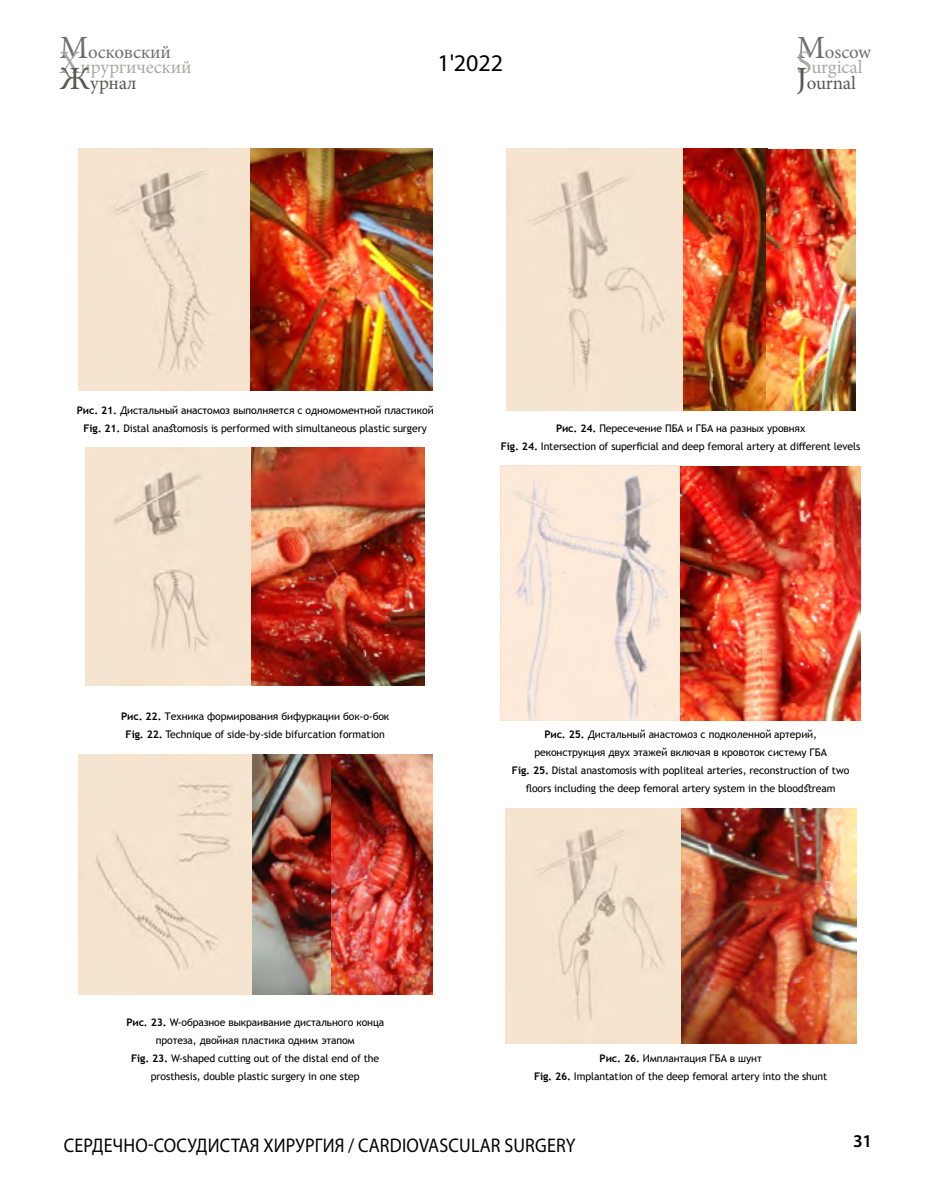
<style>
.page{position:relative;width:936px;height:1191px;background:#fff}
.page>*{position:absolute;margin:0;border:0;box-sizing:border-box;transform-origin:0 0}
.t1{font:24px "Myriad Pro";color:#000}
.t2{font:19.8px "Myriad Pro";letter-spacing:.01em;color:#000;scale:.91 1}
.t3{font:18.9px/15.8px "Minion Pro";letter-spacing:-.01em;color:#a8a8a7}
.t4{font:600 18px "Myriad Pro";color:#000}
.t5{font:10.5px/18px "Trebuchet MS";letter-spacing:-.01em;color:#000;text-align:center}
.s1{font-size:32.4px;color:#706f6f}
.s2{color:#706f6f}
.s3{font-size:32.4px}
.s4{font-size:32.4px;color:#575756}
.s5{color:#575756}
.s6{font-weight:700}
</style>
<div class="page">
<img style="left:78px;top:149px;width:354px;height:241px">
<img style="left:86px;top:448px;width:339px;height:237px">
<img style="left:78px;top:754px;width:354px;height:240px">
<img style="left:506px;top:149px;width:349px;height:262px">
<img style="left:501px;top:466px;width:359px;height:254px">
<img style="left:505px;top:808px;width:351px;height:235px">
<h3 class="t3" style="left:60px;top:44px;width:134px"><span class="s1">М</span><span class="s2">осковский<br></span><span class="s3">Х</span>ирургический<br><span class="s4">Ж</span><span class="s5">урнал</span></h3>
<h1 class="t1" style="left:437px;top:48px;width:67px">1'2022</h1>
<h3 class="t3" style="left:796px;top:44px;width:76px"><span class="s1">М</span><span class="s2">oscow<br></span><span class="s3">S</span>urgical<br><span class="s4">J</span><span class="s5">ournal</span></h3>
<p class="t5" style="left:77px;top:401px;width:358px"><span class="s6">Рис. 21.</span> Дистальный анастомоз выполняется с одномоментной пластикой<br><span class="s6">Fig. 21.</span> Distal anastomosis is performed with simultaneous plastic surgery</p>
<p class="t5" style="left:501px;top:419px;width:361px"><span class="s6">Рис. 24.</span> Пересечение ПБА и ГБА на разных уровнях<br><span class="s6">Fig. 24.</span> Intersection of superficial and deep femoral artery at different levels</p>
<p class="t5" style="left:121px;top:707px;width:269px"><span class="s6">Рис. 22.</span> Техника формирования бифуркации бок-о-бок<br><span class="s6">Fig. 22.</span> Technique of side-by-side bifurcation formation</p>
<p class="t5" style="left:126px;top:1013px;width:259px"><span class="s6">Рис. 23.</span> W-образное выкраивание дистального конца протеза, двойная пластика одним этапом<br><span class="s6">Fig. 23.</span> W-shaped cutting out of the distal end of the prosthesis, double plastic surgery in one step</p>
<p class="t5" style="left:512px;top:725px;width:339px"><span class="s6">Рис. 25.</span> Дистальный анастомоз с подколенной артерий, реконструкция двух этажей включая в кровоток систему ГБА<br><span class="s6">Fig. 25.</span> Distal anastomosis with popliteal arteries, reconstruction of two floors including the deep femoral artery system in the bloodstream</p>
<p class="t5" style="left:534px;top:1049px;width:295px"><span class="s6">Рис. 26.</span> Имплантация ГБА в шунт<br><span class="s6">Fig. 26.</span> Implantation of the deep femoral artery into the shunt</p>
<h2 class="t2" style="left:64px;top:1133px;width:563px">СЕРДЕЧНО-СОСУДИСТАЯ ХИРУРГИЯ / CARDIOVASCULAR SURGERY</h2>
<h3 class="t4" style="left:853px;top:1129px;width:21px">31</h3>
</div>
